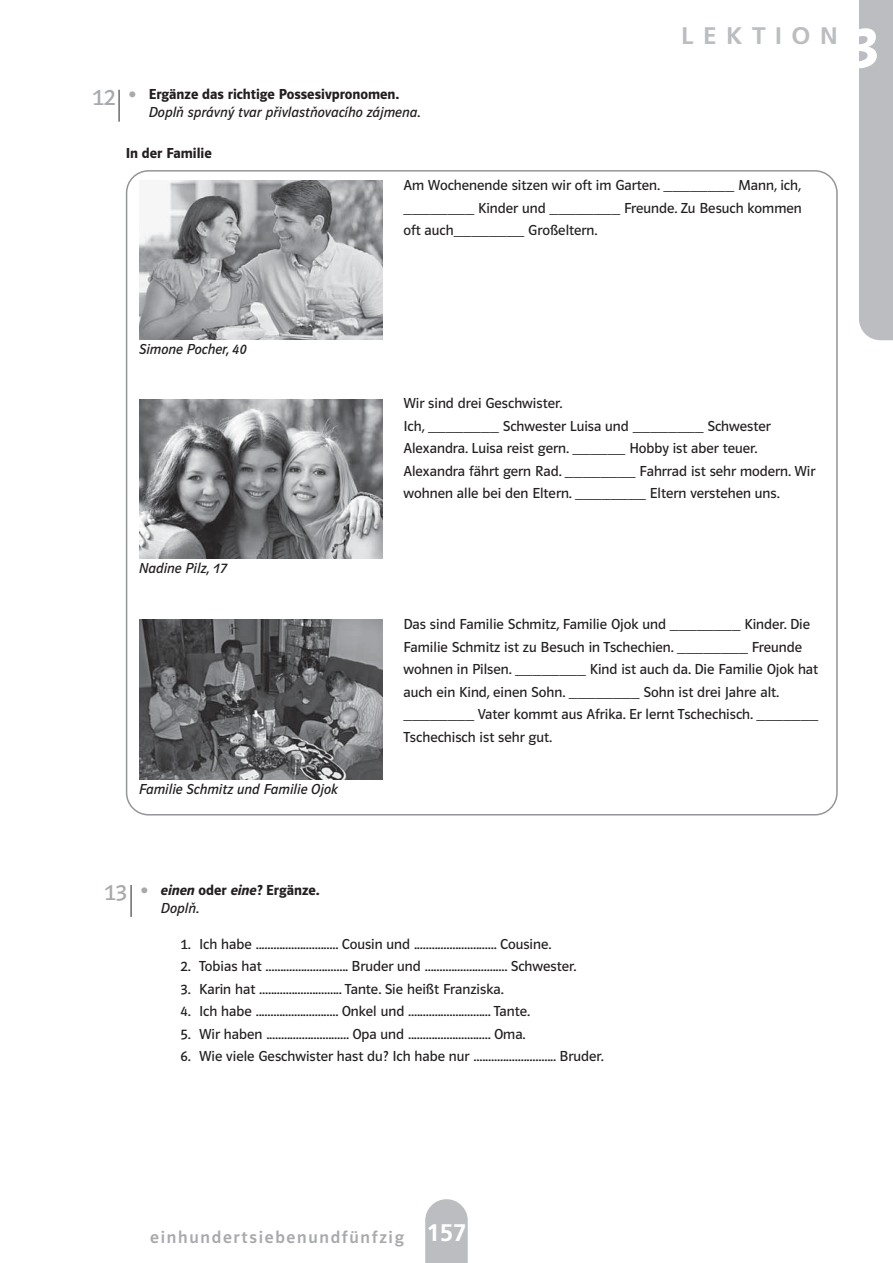
<style>
.page{position:relative;width:893px;height:1263px;background:#fff}
.page>*{position:absolute;margin:0;border:0;box-sizing:border-box;transform-origin:0 0}
.t1{font:60px "Polo ZE22 R Hfett";color:#fff}
.t2{font:24.3px "Polo ZE22 R Buch";color:#a7a9ac}
.t3{font:700 24px "Frutiger CE";letter-spacing:.39em;color:#bbbdc0}
.t4{font:24px "Polo ZE22 R Buch";color:#a7a9ac}
.t5{font:18px "Polo ZE22 R Krftg";letter-spacing:.095em;color:#a7a9ac}
.t6{font:15px/22.5px "Polo ZE22 R Buch";color:#231f20}
.t7{font:15px "Polo ZE22 R Buch Kursiv";color:#231f20}
.t8{font:15px "Polo ZE22 R Hfett";color:#231f20}
.s1{font-family:"European Pi Three";color:#a7a9ac}
.s2{font-family:"Polo ZE22 R Hfett Kursiv"}
.s3{font-family:"Frutiger CE";font-weight:700;font-size:24px;color:#fff}
</style>
<div class="page">
<div style="left:859px;top:0;width:34px;height:340px;background:#bbbdc0"></div>
<svg style="left:425px;top:1199px;width:43px;height:64px"></svg>
<hr style="left:119px;top:90px;width:1px;height:32px;background:#231f20">
<svg style="left:126px;top:170px;width:712px;height:645px"></svg>
<img style="left:139px;top:180px;width:244px;height:160px">
<img style="left:139px;top:399px;width:244px;height:160px">
<img style="left:139px;top:619px;width:244px;height:160px">
<hr style="left:131px;top:885px;width:1px;height:32px;background:#231f20">
<h3 class="t3" style="left:681px;top:22px;width:158px">LEKTION</h3>
<h2 class="t2" style="left:92px;top:88px;width:24px">12</h2>
<p class="t8" style="left:128px;top:88px;width:273px"><span class="s1">-</span> Ergänze das richtige Possesivpronomen.</p>
<p class="t7" style="left:149px;top:106px;width:273px">Doplň správný tvar přivlastňovacího zájmena.</p>
<p class="t8" style="left:126px;top:147px;width:87px">In der Familie</p>
<p class="t6" style="left:403px;top:175px;width:400px;text-align:justify">Am Wochenende sitzen wir oft im Garten. ________ Mann, ich, ________ Kinder und ________ Freunde. Zu Besuch kommen oft auch________ Großeltern.</p>
<h1 class="t1" style="left:850px;top:24px;width:30px">3</h1>
<p class="t7" style="left:139px;top:343px;width:109px">Simone Pocher, 40</p>
<p class="t7" style="left:139px;top:563px;width:90px">Nadine Pilz, 17</p>
<p class="t7" style="left:139px;top:783px;width:200px">Familie Schmitz und Familie Ojok</p>
<p class="t6" style="left:403px;top:393px;width:413px">Wir sind drei Geschwister.<br>Ich, ________ Schwester Luisa und ________ Schwester Alexandra. Luisa reist gern. ______ Hobby ist aber teuer.<br>Alexandra fährt gern Rad. ________ Fahrrad ist sehr modern. Wir wohnen alle bei den Eltern. ________ Eltern verstehen uns.</p>
<p class="t6" style="left:403px;top:614px;width:416px">Das sind Familie Schmitz, Familie Ojok und ________ Kinder. Die Familie Schmitz ist zu Besuch in Tschechien. ________ Freunde wohnen in Pilsen. ________ Kind ist auch da. Die Familie Ojok hat auch ein Kind, einen Sohn. ________ Sohn ist drei Jahre alt. ________ Vater kommt aus Afrika. Er lernt Tschechisch. _______ Tschechisch ist sehr gut.</p>
<h3 class="t4" style="left:104px;top:883px;width:24px">13</h3>
<p class="t8" style="left:140px;top:884px;width:182px"><span class="s1">-</span> <span class="s2">einen</span> oder <span class="s2">eine</span>? Ergänze.</p>
<p class="t7" style="left:161px;top:902px;width:40px">Doplň.</p>
<p class="t6" style="left:181px;top:934px;width:372px">1. Ich ha be ............................ Co usin und ............................ Co usi ne.</p>
<p class="t6" style="left:181px;top:956px;width:397px">2. To bias hat ............................ Bru der und ............................ Schwe ster.</p>
<p class="t6" style="left:181px;top:979px;width:325px">3. Ka rin hat ............................ Tan te. Sie heißt Fran zi ska.</p>
<p class="t6" style="left:181px;top:1001px;width:351px">4. Ich ha be ............................ On kel und ............................ Tan te.</p>
<p class="t6" style="left:181px;top:1024px;width:346px">5. Wir ha ben ............................ Opa und ............................ Oma.</p>
<p class="t6" style="left:181px;top:1046px;width:425px">6. Wie viele Ge schwi ster hast du? Ich ha be nur ............................ Bru der.</p>
<p class="t5" style="left:150px;top:1230px;width:318px">einhundertsiebenundfünfzig <span class="s3">157</span></p>
</div>
